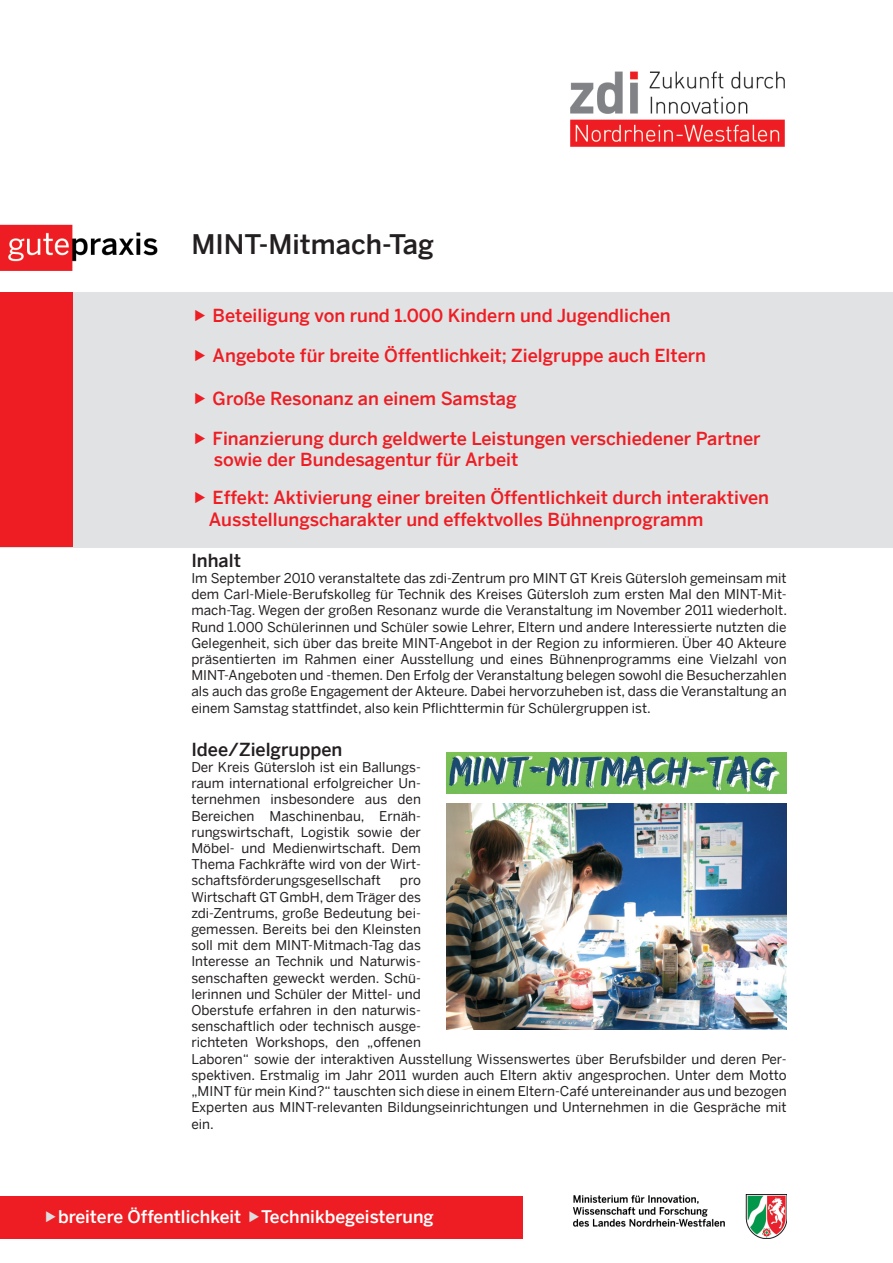
<style>
.page{position:relative;width:893px;height:1263px;background:#fff}
.page>*{position:absolute;margin:0;border:0;box-sizing:border-box;transform-origin:0 0}
.t1{font:500 27px "Benton Sans";color:#231f20}
.t2{font:500 18px/39.6px "Benton Sans";color:#ee1d23}
.t3{font:500 18px "Benton Sans";color:#231f20}
.t4{font:500 17.4px "Benton Sans";color:#fff}
.t5{font:13.5px/16.2px "Benton Sans";color:#231f20;text-align:justify}
</style>
<div class="page">
<div style="left:0;top:292px;width:893px;height:255px;background:#e1e2e4"></div>
<img style="left:570px;top:71px;width:215px;height:76px">
<img style="left:574px;top:1195px;width:212px;height:43px">
<img style="left:0;top:224px;width:158px;height:47px">
<div style="left:0;top:1196px;width:523px;height:42px;background:#ee1d23"></div>
<div style="left:0;top:292px;width:73px;height:255px;background:#ee1d23"></div>
<img style="left:446px;top:804px;width:340px;height:225px">
<img style="left:446px;top:752px;width:340px;height:42px">
<h1 class="t1" style="left:191px;top:228px;width:244px">MINT-Mitmach-Tag</h1>
<h2 class="t2" style="left:213px;top:296px;width:495px">Beteiligung von rund 1.000 Kindern und Jugendlichen<br>Angebote für breite Öffentlichkeit; Zielgruppe auch Eltern</h2>
<h2 class="t2" style="left:213px;top:378px;width:549px">Große Resonanz an einem Samstag<br>Finanzierung durch geldwerte Leistungen verschiedener Partner</h2>
<h2 class="t2" style="left:213px;top:440px;width:558px;line-height:37.8px">sowie der Bundesagentur für Arbeit<br>Effekt: Aktivierung einer breiten Öffentlichkeit durch interaktiven</h2>
<h2 class="t2" style="left:209px;top:499px;width:496px">Ausstellungscharakter und effektvolles Bühnenprogramm</h2>
<h2 class="t3" style="left:191px;top:549px;width:51px">Inhalt</h2>
<p class="t5" style="left:191px;top:570px;width:597px">Im September 2010 veranstaltete das zdi-Zentrum pro MINT GT Kreis Gütersloh gemeinsam mit dem Carl-Miele-Berufskolleg für Technik des Kreises Gütersloh zum ersten Mal den MINT-Mit&shy;mach-Tag. Wegen der großen Resonanz wurde die Veranstaltung im November 2011 wiederholt.<br>Rund 1.000 Schülerinnen und Schüler sowie Lehrer, Eltern und andere Interessierte nutzten die Gelegenheit, sich über das breite MINT-Angebot in der Region zu informieren. Über 40 Akteure präsentierten im Rahmen einer Ausstellung und eines Bühnenprogramms eine Vielzahl von MINT-Angeboten und -themen. Den Erfolg der Veranstaltung belegen sowohl die Besucherzahlen als auch das große Engagement der Akteure. Dabei hervorzuheben ist, dass die Veranstaltung an einem Samstag stattfindet, also kein Pflichttermin für Schülergruppen ist.</p>
<h2 class="t3" style="left:191px;top:738px;width:153px">Idee/Zielgruppen</h2>
<p class="t5" style="left:191px;top:759px;width:231px">Der Kreis Gütersloh ist ein Ballungs&shy;raum international erfolgreicher Un&shy;ternehmen insbesondere aus den Bereichen Maschinenbau, Ernäh&shy;rungswirtschaft, Logistik sowie der Möbel- und Medienwirtschaft. Dem Thema Fachkräfte wird von der Wirt&shy;schaftsförderungsgesellschaft</p>
<p class="t5" style="left:191px;top:872px;width:597px;text-align:left;text-indent:209px">pro<br>Wirtschaft GT GmbH, dem Träger des<br>zdi-Zentrums, große Bedeutung bei-<br>gemessen. Bereits bei den Kleinsten<br>soll mit dem MINT-Mitmach-Tag das<br>Interesse an Technik und Naturwis-<br>senschaften geweckt werden. Schü-<br>lerinnen und Schüler der Mittel- und<br>Oberstufe erfahren in den naturwis-<br>senschaftlich oder technisch ausge-<br>richteten Workshops, den „offenen<br>Laboren“ sowie der interaktiven Ausstellung Wissenswertes über Berufsbilder und deren Per&shy;spektiven. Erstmalig im Jahr 2011 wurden auch Eltern aktiv angesprochen. Unter dem Motto „MINT für mein Kind?“ tauschten sich diese in einem Eltern-Café untereinander aus und bezogen Experten aus MINT-relevanten Bildungseinrichtungen und Unternehmen in die Gespräche mit ein.</p>
<p class="t4" style="left:58px;top:1207px;width:377px">breitere Öffentlichkeit Technikbegeisterung</p>
</div>
